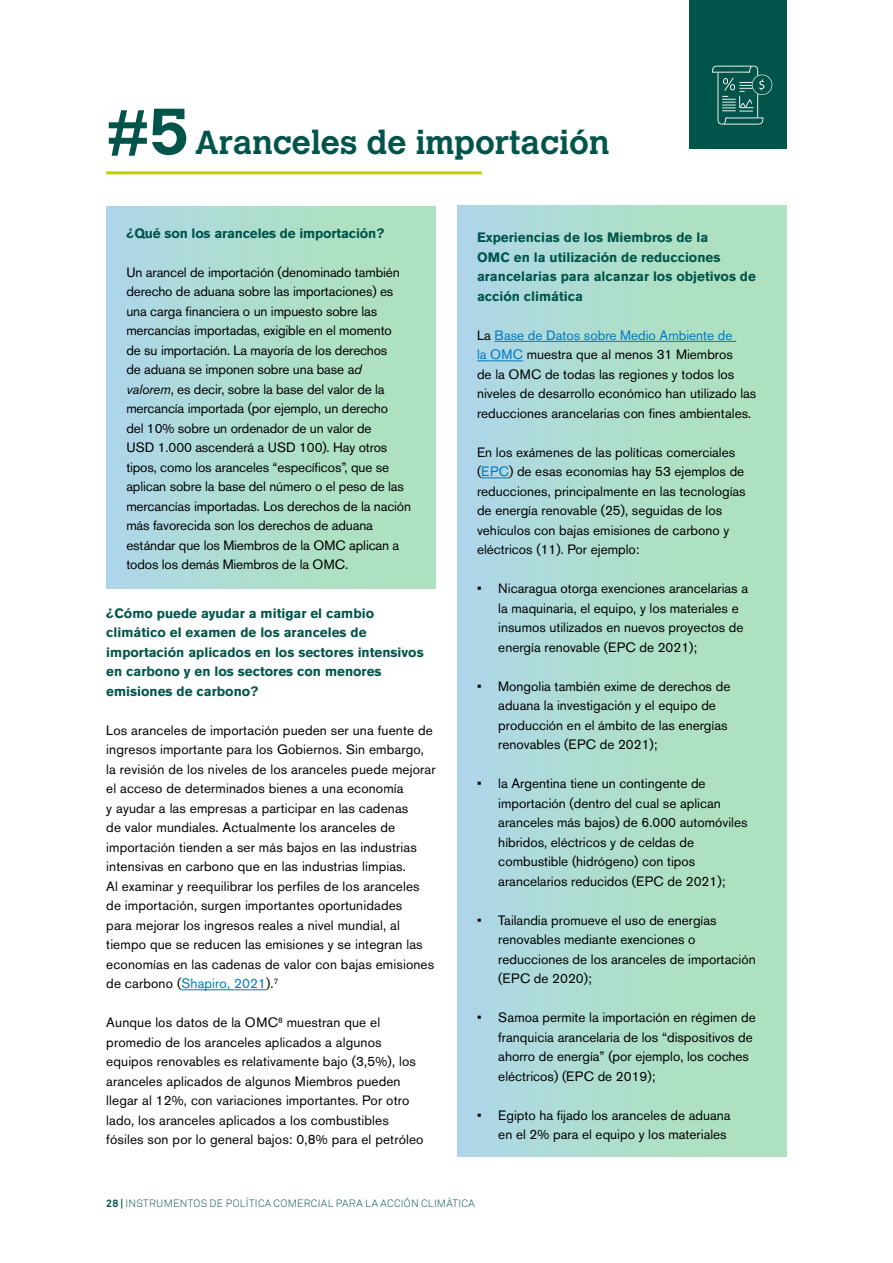
<style>
.page{position:relative;width:893px;height:1263px;background:#fff}
.page>*{position:absolute;margin:0;border:0;box-sizing:border-box;transform-origin:0 0}
.t1{font:700 33px "Calvert MT Std";color:#00544a}
.t2{font:13.5px/19.5px "Akzidenz Grotesk BE";color:#000}
.t3{font:700 13.5px/19.5px "Akzidenz Grotesk BE";color:#00544a}
.t4{font:300 10.5px "Akkurat Pro";letter-spacing:.025em;color:#00544a}
.s1{font-size:64.5px}
.s2{font-style:italic}
.s3{color:#0079c1}
.s4{font-weight:700}
</style>
<div class="page">
<hr style="left:106px;top:171px;width:376px;height:3px;background:#c0d100">
<div style="left:689px;top:0;width:98px;height:149px;background:#00544a"></div>
<hr style="left:181px;top:989px;width:85px;height:1px;background:#0079c1">
<svg style="left:712px;top:66px;width:60px;height:59px"></svg>
<div style="left:106px;top:206px;width:330px;height:382px;background:linear-gradient(to right,#aed7e6,#aee3b8)"></div>
<div style="left:457px;top:206px;width:330px;height:951px;background:linear-gradient(to right,#aed7e6,#aee3b8)"></div>
<hr style="left:494px;top:341px;width:242px;height:1px;background:#0079c1">
<hr style="left:477px;top:360px;width:46px;height:1px;background:#0079c1">
<svg style="left:481px;top:477px;width:28px;height:1px"></svg>
<h1 class="t1" style="left:106px;top:122px;width:504px"><span class="s1">#5</span> Aranceles de importación</h1>
<p class="t3" style="left:126px;top:223px;width:259px">¿Qué son los aranceles de importación?</p>
<p class="t2" style="left:126px;top:262px;width:286px">Un arancel de importación (denominado también derecho de aduana sobre las importaciones) es una carga financiera o un impuesto sobre las mercancías importadas, exigible en el momento<br>de su importación. La mayoría de los derechos<br>de aduana se imponen sobre una base a<span class="s2">d valorem</span>, es decir, sobre la base del valor de la mercancía importada (por ejemplo, un derecho<br>del 10% sobre un ordenador de un valor de<br>USD 1.000 ascenderá a USD 100). Hay otros tipos, como los aranceles “específicos”, que se aplican sobre la base del número o el peso de las mercancías importadas. Los derechos de la nación más favorecida son los derechos de aduana estándar que los Miembros de la OMC aplican a todos los demás Miembros de la OMC.</p>
<p class="t3" style="left:106px;top:603px;width:319px">¿Cómo puede ayudar a mitigar el cambio climático el examen de los aranceles de importación aplicados en los sectores intensivos en carbono y en los sectores con menores emisiones de carbono?</p>
<p class="t2" style="left:106px;top:720px;width:331px">Los aranceles de importación pueden ser una fuente de ingresos importante para los Gobiernos. Sin embargo, la revisión de los niveles de los aranceles puede mejorar el acceso de determinados bienes a una economía<br>y ayudar a las empresas a participar en las cadenas<br>de valor mundiales. Actualmente los aranceles de importación tienden a ser más bajos en las industrias intensivas en carbono que en las industrias limpias.<br>Al examinar y reequilibrar los perfiles de los aranceles de importación, surgen importantes oportunidades<br>para mejorar los ingresos reales a nivel mundial, al tiempo que se reducen las emisiones y se integran las economías en las cadenas de valor con bajas emisiones de carbono (<span class="s3">Shapiro, 2021</span>).<sup>7</sup></p>
<p class="t2" style="left:106px;top:1013px;width:319px">Aunque los datos de la OMC<sup>8</sup> muestran que el promedio de los aranceles aplicados a algunos equipos renovables es relativamente bajo (3,5%), los aranceles aplicados de algunos Miembros pueden llegar al 12%, con variaciones importantes. Por otro lado, los aranceles aplicados a los combustibles fósiles son por lo general bajos: 0,8% para el petróleo</p>
<p class="t3" style="left:477px;top:228px;width:280px">Experiencias de los Miembros de la<br>OMC en la utilización de reducciones arancelarias para alcanzar los objetivos de acción climática</p>
<p class="t2" style="left:477px;top:325px;width:281px">La <span class="s3">Base de Datos sobre Medio Ambiente de<br>la OMC</span> muestra que al menos 31 Miembros<br>de la OMC de todas las regiones y todos los niveles de desarrollo económico han utilizado las reducciones arancelarias con fines ambientales.</p>
<p class="t2" style="left:477px;top:442px;width:270px">En los exámenes de las políticas comerciales (<span class="s3">EPC</span>) de esas economías hay 53 ejemplos de reducciones, principalmente en las tecnologías de energía renovable (25), seguidas de los vehículos con bajas emisiones de carbono y eléctricos (11). Por ejemplo:</p>
<p class="t2" style="left:498px;top:579px;width:251px;text-indent:-21px">• Nicaragua otorga exenciones arancelarias a la maquinaria, el equipo, y los materiales e insumos utilizados en nuevos proyectos de energía renovable (EPC de 2021);</p>
<p class="t2" style="left:498px;top:676px;width:234px;text-indent:-21px">• Mongolia también exime de derechos de aduana la investigación y el equipo de producción en el ámbito de las energías renovables (EPC de 2021);</p>
<p class="t2" style="left:498px;top:774px;width:251px;text-indent:-21px">• la Argentina tiene un contingente de importación (dentro del cual se aplican aranceles más bajos) de 6.000 automóviles híbridos, eléctricos y de celdas de combustible (hidrógeno) con tipos arancelarios reducidos (EPC de 2021);</p>
<p class="t2" style="left:498px;top:910px;width:259px;text-indent:-21px">• Tailandia promueve el uso de energías renovables mediante exenciones o reducciones de los aranceles de importación (EPC de 2020);</p>
<p class="t2" style="left:498px;top:1008px;width:259px;text-indent:-21px">• Samoa permite la importación en régimen de franquicia arancelaria de los “dispositivos de ahorro de energía” (por ejemplo, los coches eléctricos) (EPC de 2019);</p>
<p class="t2" style="left:477px;top:1105px;width:255px;text-align:right">• Egipto ha fijado los aranceles de aduana en el 2% para el equipo y los materiales</p>
<p class="t4" style="left:106px;top:1197px;width:370px"><span class="s4">28 |</span> INSTRUMENTOS DE POLÍTICA COMERCIAL PARA LA ACCIÓN CLIMÁTICA</p>
</div>
